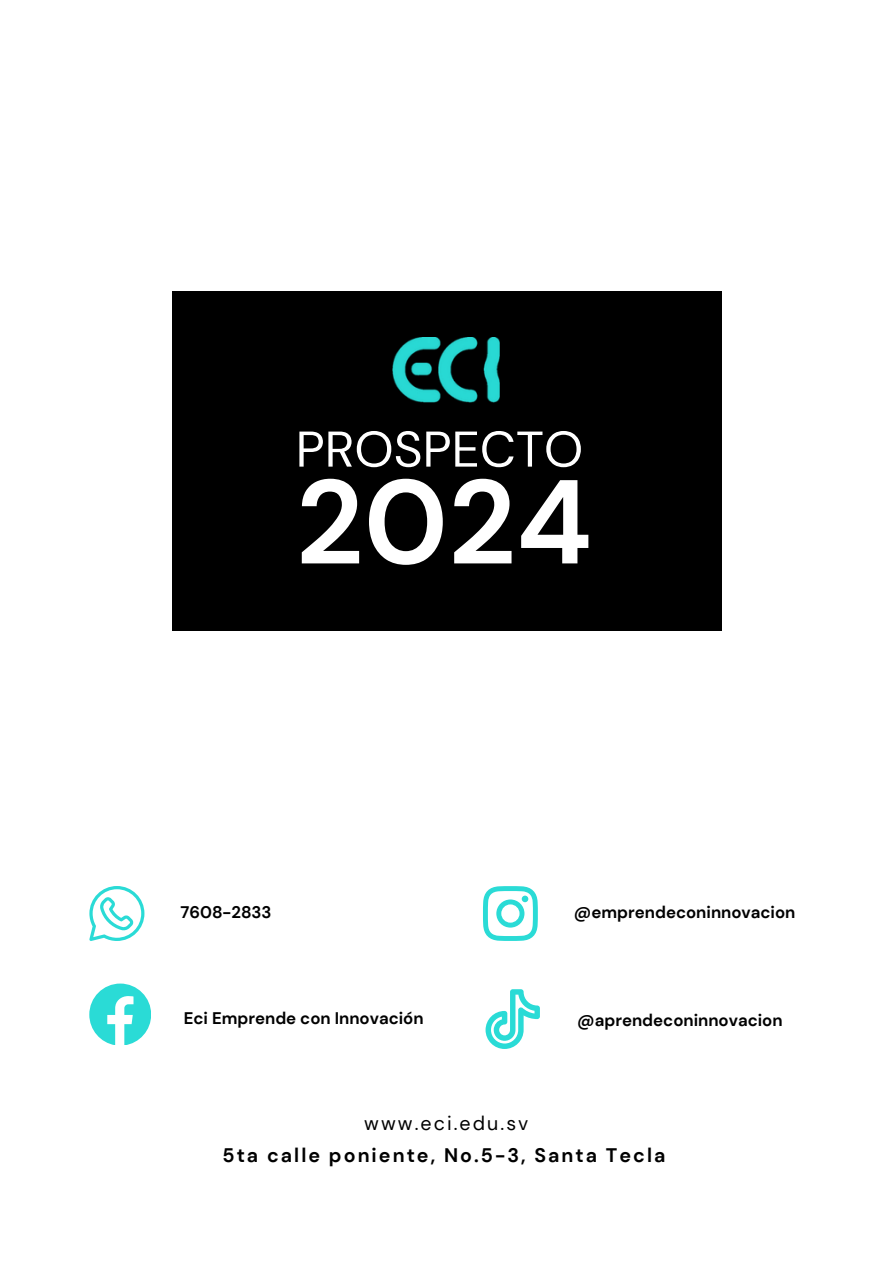
<style>
.page{position:relative;width:893px;height:1264px;background:#fff}
.page>*{position:absolute;margin:0;border:0;box-sizing:border-box;transform-origin:0 0}
.t1{font:700 118.95px "DM Sans";color:#fff}
.t2{font:50.1px "DM Sans";color:#fff}
.t3{font:700 19.5px/32.7px "DM Sans";letter-spacing:.105em;color:#000;text-align:center}
.t4{font:700 16.8px "DM Sans";color:#000}
.s1{font-weight:400}
</style>
<div class="page">
<div style="left:172px;top:291px;width:549px;height:339px;background:#000"></div>
<svg style="left:89px;top:886px;width:55px;height:55px"></svg>
<svg style="left:483px;top:886px;width:55px;height:55px"></svg>
<svg style="left:89px;top:983px;width:62px;height:62px"></svg>
<svg style="left:485px;top:989px;width:55px;height:59px"></svg>
<img style="left:392px;top:337px;width:107px;height:66px">
<p class="t2" style="left:296px;top:417px;width:289px">PROSPECTO</p>
<p class="t1" style="left:296px;top:445px;width:298px">2024</p>
<p class="t4" style="left:180px;top:901px;width:92px">7608-2833</p>
<p class="t4" style="left:574px;top:901px;width:223px">@emprendeconinnovacion</p>
<h1 class="t4" style="left:184px;top:1006px;width:241px">Eci Emprende con Innovación</h1>
<p class="t4" style="left:577px;top:1009px;width:207px">@aprendeconinnovacion</p>
<p class="t3" style="left:222px;top:1106px;width:444px"><span class="s1">www.eci.edu.sv<br></span>5ta calle poniente, No.5-3, Santa Tecla</p>
</div>
